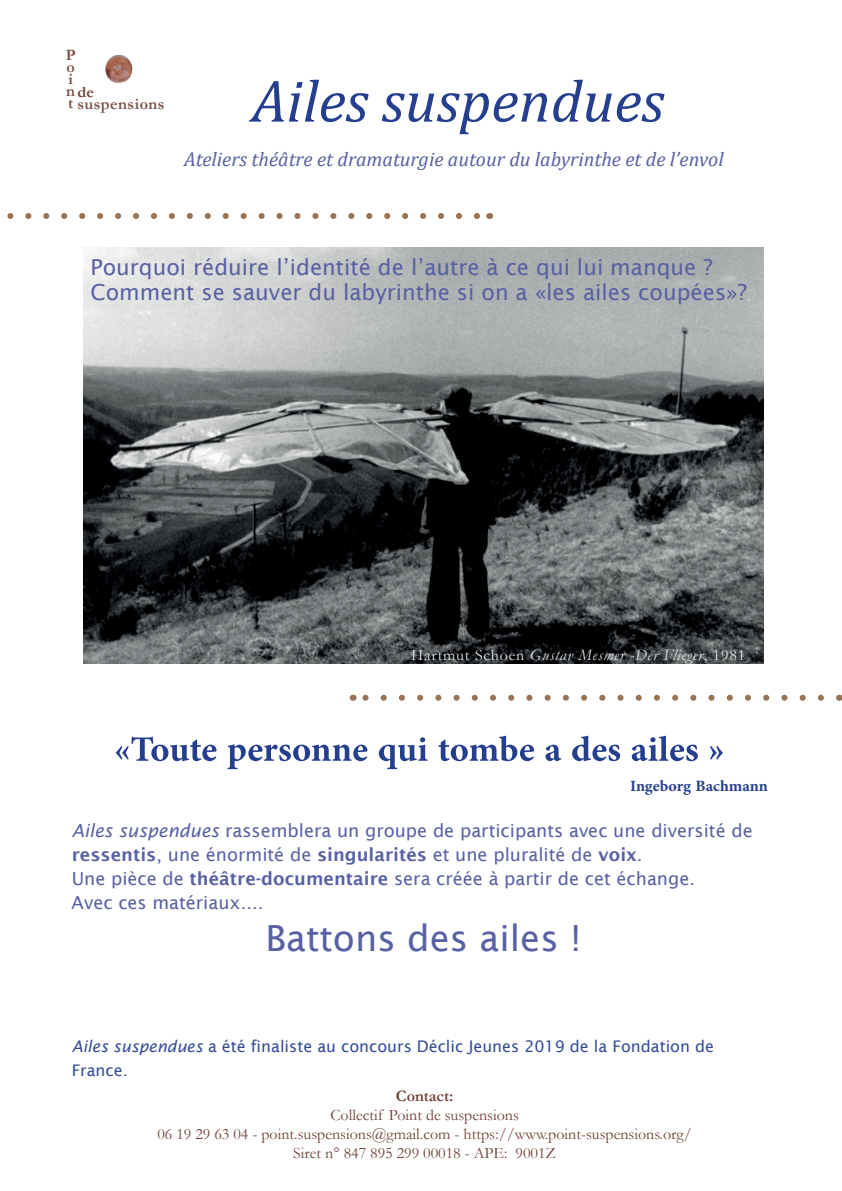
<style>
.page{position:relative;width:842px;height:1191px;background:#fff}
.page>*{position:absolute;margin:0;border:0;box-sizing:border-box;transform-origin:0 0}
.t1{font:italic 60px "Cambria";color:#253f8e}
.t2{font:700 50px "Adobe Arabic";color:#253f8e}
.t3{font:36px "Lucida Sans";color:#5861a3}
.t4{font:22px/24px "Lucida Sans";color:#5861a3}
.t5{font:700 22px "Adobe Arabic";color:#253f8e}
.t6{font:italic 20px "Cambria";color:#5861a3}
.t7{font:18px/24px "Lucida Sans";color:#5861a3}
.t8{font:16px/19.2px "Garamond";color:#704135;text-align:center}
.t9{font:16px/24px "Lucida Sans";color:#354d96}
.t10{font:italic 16px "Garamond";letter-spacing:.05em;color:#e6e7e9}
.t11{font:700 16px/12px "Garamond";letter-spacing:.03em;color:#794f44}
.t12{font:700 16px "Garamond";color:#704135}
.s1{color:#704135}
.s2{font-style:normal}
.s3{font-style:italic}
.s4{font-weight:600}
</style>
<div class="page">
<svg style="left:7px;top:213px;width:473px;height:6px"></svg>
<svg style="left:362px;top:694px;width:459px;height:6px"></svg>
<img style="left:105px;top:54px;width:28px;height:29px">
<img style="left:83px;top:247px;width:681px;height:416px">
<p class="t11" style="left:66px;top:49px;width:11px;text-align:justify">P o i</p>
<p class="t11" style="left:66px;top:86px;width:100px">n<span class="s1">de<br></span>t suspensions</p>
<h1 class="t1" style="left:252px;top:59px;width:414px">Ailes suspendues</h1>
<p class="t6" style="left:184px;top:145px;width:541px">Ateliers théâtre et dramaturgie autour du labyrinthe et de l’envol</p>
<p class="t4" style="left:91px;top:256px;width:658px">Pourquoi réduire l’identité de l’autre à ce qui lui manque ?<br>Comment se sauver du labyrinthe si on a «les ailes coupées»?</p>
<p class="t10" style="left:411px;top:644px;width:336px"><span class="s2">Hartmut Schoen</span> Gustav Mesmer -Der Flieger<span class="s2">, 1981</span></p>
<h2 class="t2" style="left:114px;top:714px;width:612px">«Toute personne qui tombe a des ailes »</h2>
<p class="t5" style="left:630px;top:770px;width:139px">Ingeborg Bachmann</p>
<p class="t7" style="left:72px;top:818px;width:683px"><span class="s3">Ailes suspendues</span> rassemblera un groupe de participants avec une diversité de <span class="s4">ressentis</span>, une énormité de <span class="s4">singularités</span> et une pluralité de <span class="s4">voix</span>.<br>Une pièce de <span class="s4">théâtre-documentaire</span> sera créée à partir de cet échange.<br>Avec ces matériaux....</p>
<h3 class="t3" style="left:265px;top:917px;width:317px">Battons des ailes !</h3>
<p class="t9" style="left:72px;top:1034px;width:644px"><span class="s3">Ailes suspendues</span> a été finaliste au concours Déclic Jeunes 2019 de la Fondation de<br>France.</p>
<p class="t12" style="left:396px;top:1084px;width:59px">Contact:</p>
<p class="t8" style="left:157px;top:1105px;width:536px">Collectif Point de suspensions<br>06 19 29 63 04 - point.suspensions@gmail.com - https://www.point-suspensions.org/<br>Siret n° 847 895 299 00018 - APE: 9001Z</p>
</div>
